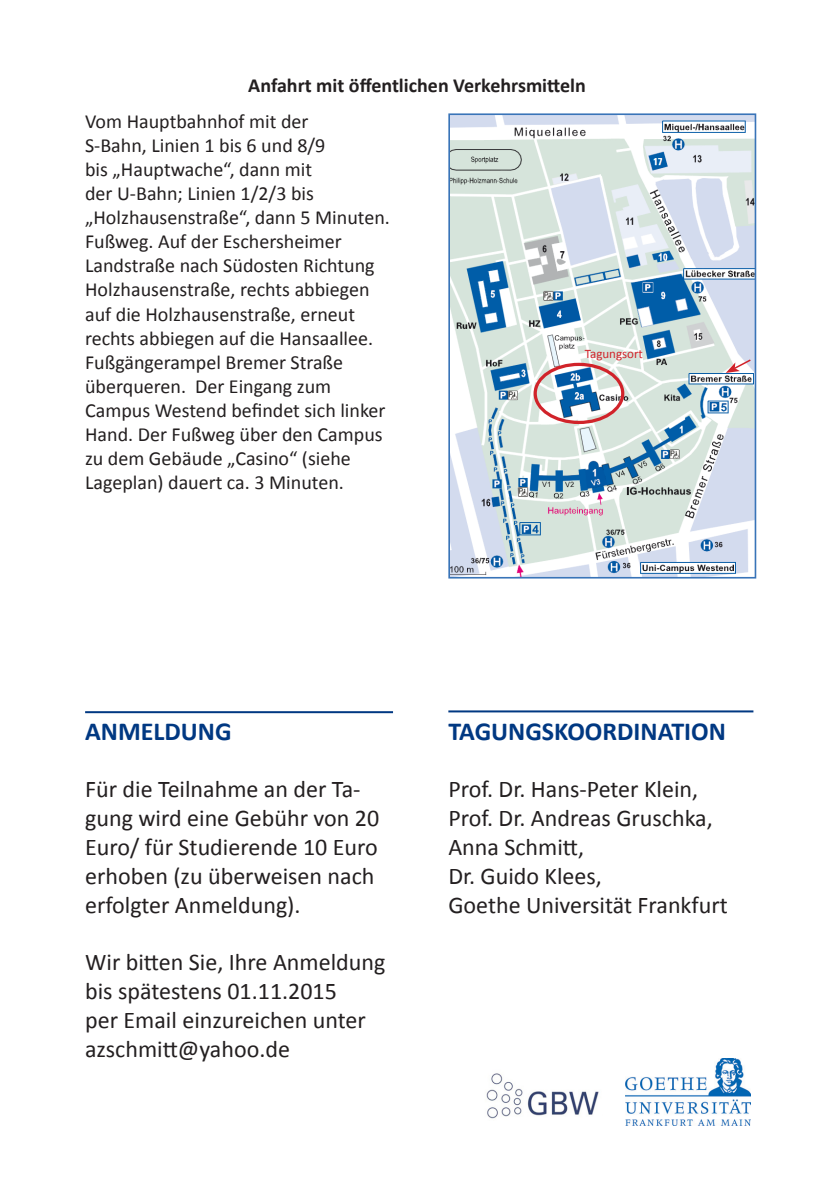
<style>
.page{position:relative;width:840px;height:1191px;background:#fff}
.page>*{position:absolute;margin:0;border:0;box-sizing:border-box;transform-origin:0 0}
.t1{font:700 26px "Calibri";color:#003882}
.t2{font:24px/28.8px "Calibri";color:#231f20}
.t3{font:20px/24px "Calibri";color:#231f20}
.t4{font:700 20px "Calibri";color:#231f20}
.t5{font:13px "Calibri";color:#d1232a}
</style>
<div class="page">
<hr style="left:448px;top:710px;width:305px;height:2px;background:#003882">
<hr style="left:85px;top:711px;width:308px;height:2px;background:#003882">
<img style="left:451px;top:116px;width:301px;height:459px">
<div style="left:448px;top:113px;width:307px;height:465px;border:2px solid #3974b8"></div>
<div style="left:533px;top:363px;width:91px;height:61px;border:3px solid #d1232a;border-radius:50%"></div>
<svg style="left:725px;top:358px;width:27px;height:15px"></svg>
<img style="left:486px;top:1073px;width:113px;height:46px">
<img style="left:625px;top:1058px;width:125px;height:67px">
<p class="t4" style="left:248px;top:72px;width:339px">Anfahrt mit öffentlichen Verkehrsmitteln</p>
<p class="t3" style="left:85px;top:110px;width:306px">Vom Hauptbahnhof mit der<br>S-Bahn, Linien 1 bis 6 und 8/9<br>bis „Hauptwache“, dann mit<br>der U-Bahn; Linien 1/2/3 bis „Holzhausenstraße“, dann 5 Minuten.<br>Fußweg. Auf der Eschersheimer<br>Landstraße nach Südosten Richtung<br>Holzhausenstraße, rechts abbiegen auf die Holzhausenstraße, erneut rechts abbiegen auf die Hansaallee.<br>Fußgängerampel Bremer Straße überqueren. Der Eingang zum<br>Campus Westend befindet sich linker<br>Hand. Der Fußweg über den Campus zu dem Gebäude „Casino“ (siehe<br>Lageplan) dauert ca. 3 Minuten.</p>
<p class="t5" style="left:584px;top:345px;width:60px">Tagungsort</p>
<p class="t1" style="left:85px;top:714px;width:148px">ANMELDUNG</p>
<p class="t2" style="left:85px;top:775px;width:295px">Für die Teilnahme an der Ta&shy;gung wird eine Gebühr von 20<br>Euro/ für Studierende 10 Euro erhoben (zu überweisen nach erfolgter Anmeldung).</p>
<p class="t2" style="left:85px;top:948px;width:301px">Wir bitten Sie, Ihre Anmeldung bis spätestens 01.11.2015</p>
<p class="t2" style="left:85px;top:1005px;width:282px">per Email einzureichen unter azschmitt@yahoo.de</p>
<p class="t1" style="left:448px;top:714px;width:279px">TAGUNGSKOORDINATION</p>
<p class="t2" style="left:448px;top:775px;width:251px">Prof. Dr. Hans-Peter Klein,</p>
<p class="t2" style="left:448px;top:804px;width:266px">Prof. Dr. Andreas Gruschka,<br>Anna Schmitt,</p>
<p class="t2" style="left:448px;top:861px;width:155px">Dr. Guido Klees,</p>
<p class="t2" style="left:448px;top:890px;width:281px">Goethe Universität Frankfurt</p>
</div>
